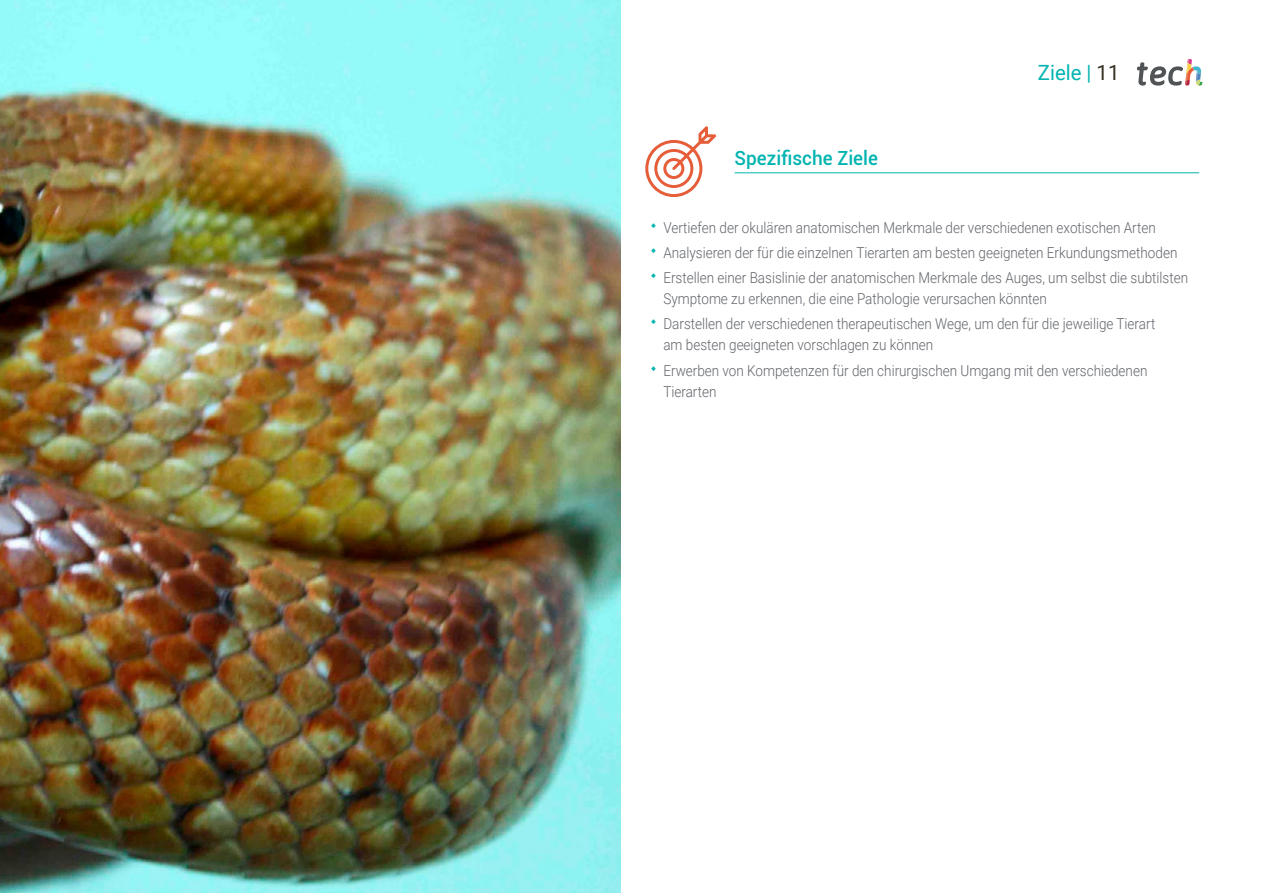
<style>
.page{position:relative;width:1263px;height:893px;background:#fff}
.page>*{position:absolute;margin:0;border:0;box-sizing:border-box;transform-origin:0 0}
.t1{font:21px "Roboto";color:#00b4b0}
.t2{font:500 19.5px "Roboto";color:#00b4b0}
.t3{font:300 15px/25.2px "Roboto";color:#61646a;scale:.9 1}
.s1{color:#312e20}
</style>
<div class="page">
<img style="left:0;top:0;width:621px;height:893px">
<hr style="left:735px;top:172px;width:464px;height:1px;background:#00b4b0">
<svg style="left:645px;top:126px;width:71px;height:71px"></svg>
<svg style="left:1137px;top:59px;width:65px;height:27px"></svg>
<h2 class="t2" style="left:735px;top:144px;width:145px">Spezifische Ziele</h2>
<h1 class="t1" style="left:1038px;top:57px;width:83px">Ziele | <span class="s1">11</span></h1>
<p class="t3" style="left:663px;top:214px;width:585px">Vertiefen der okulären anatomischen Merkmale der verschiedenen exotischen Arten<br>Analysieren der für die einzelnen Tierarten am besten geeigneten Erkundungsmethoden<br>Erstellen einer Basislinie der anatomischen Merkmale des Auges, um selbst die subtilsten</p>
<p class="t3" style="left:663px;top:286px;width:548px">Symptome zu erkennen, die eine Pathologie verursachen könnten<br>Darstellen der verschiedenen therapeutischen Wege, um den für die jeweilige Tierart</p>
<p class="t3" style="left:663px;top:332px;width:539px">am besten geeigneten vorschlagen zu können<br>Erwerben von Kompetenzen für den chirurgischen Umgang mit den verschiedenen</p>
<p class="t3" style="left:663px;top:378px;width:61px">Tierarten</p>
</div>
